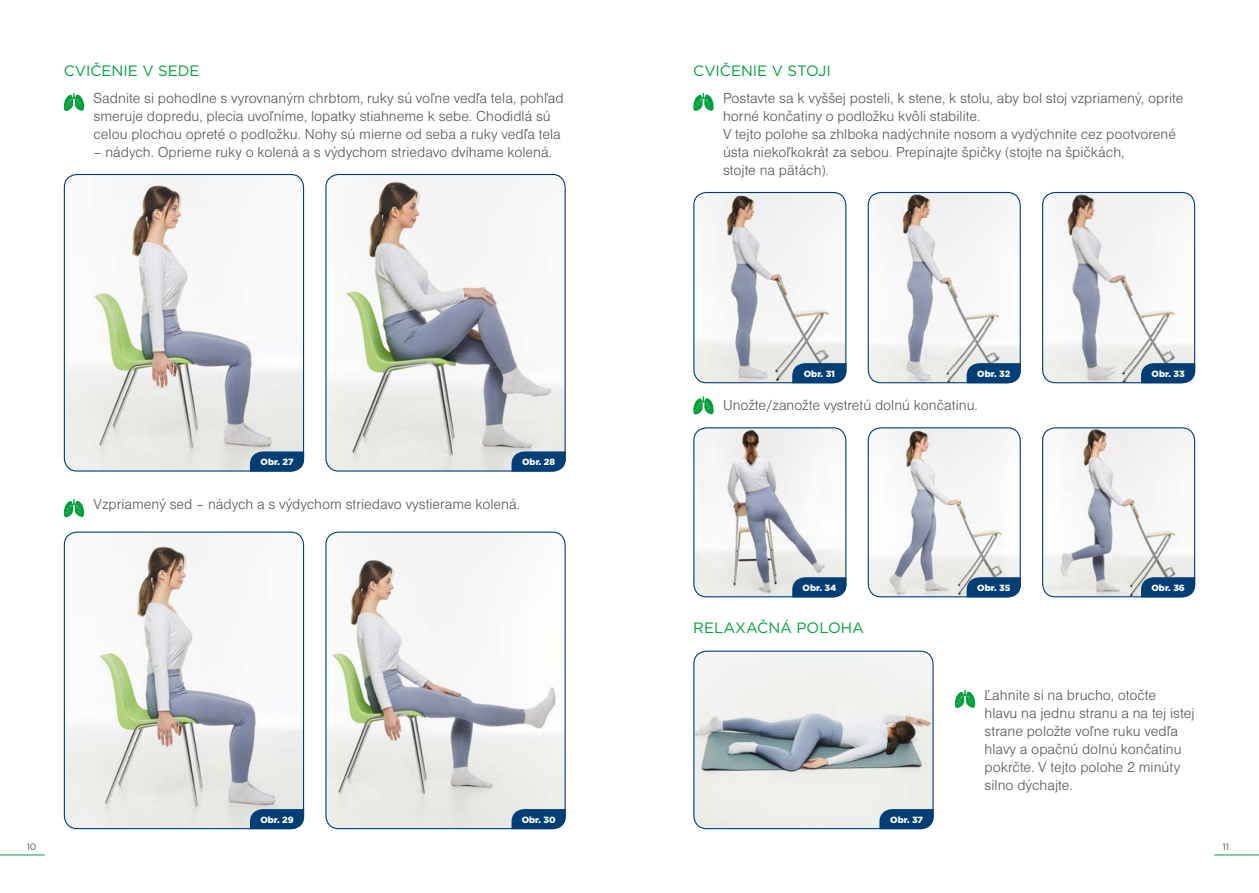
<style>
.page{position:relative;width:1259px;height:893px;background:#fff}
.page>*{position:absolute;margin:0;border:0;box-sizing:border-box;transform-origin:0 0}
.t1{font:15px/18px "Nimbus Sans DOT Ligh";color:#575756}
.t2{font:15px "Gotham";color:#00a13a}
.t3{font:9.15px "Gotham";color:#575756}
.t4{font:900 9px "Gotham";color:#fff}
</style>
<div class="page">
<svg style="left:0;top:854px;width:45px;height:2px"></svg>
<svg style="left:1214px;top:854px;width:45px;height:2px"></svg>
<img style="left:694px;top:428px;width:152px;height:169px">
<div style="left:693px;top:427px;width:153px;height:170px;border:1px solid #003e75;border-radius:13px"></div>
<img style="left:869px;top:428px;width:151px;height:169px">
<div style="left:867px;top:427px;width:153px;height:170px;border:1px solid #003e75;border-radius:13px"></div>
<img style="left:1042px;top:428px;width:152px;height:169px">
<div style="left:1042px;top:427px;width:153px;height:170px;border:1px solid #003e75;border-radius:13px"></div>
<svg style="left:792px;top:577px;width:54px;height:20px"></svg>
<svg style="left:966px;top:577px;width:54px;height:20px"></svg>
<svg style="left:1141px;top:577px;width:54px;height:20px"></svg>
<svg style="left:693px;top:396px;width:20px;height:19px"></svg>
<img style="left:694px;top:651px;width:239px;height:178px">
<div style="left:693px;top:651px;width:240px;height:178px;border:1px solid #003e75;border-radius:13px"></div>
<svg style="left:879px;top:809px;width:54px;height:20px"></svg>
<svg style="left:955px;top:690px;width:20px;height:18px"></svg>
<img style="left:694px;top:192px;width:151px;height:191px">
<div style="left:693px;top:192px;width:153px;height:191px;border:1px solid #003e75;border-radius:13px"></div>
<img style="left:869px;top:192px;width:151px;height:191px">
<div style="left:867px;top:192px;width:153px;height:191px;border:1px solid #003e75;border-radius:13px"></div>
<img style="left:1042px;top:192px;width:152px;height:191px">
<div style="left:1042px;top:192px;width:153px;height:191px;border:1px solid #003e75;border-radius:13px"></div>
<svg style="left:792px;top:363px;width:54px;height:20px"></svg>
<svg style="left:966px;top:363px;width:54px;height:20px"></svg>
<svg style="left:1141px;top:363px;width:54px;height:20px"></svg>
<svg style="left:693px;top:93px;width:20px;height:18px"></svg>
<img style="left:326px;top:174px;width:238px;height:296px">
<div style="left:325px;top:174px;width:241px;height:298px;border:1px solid #003e75;border-radius:13px"></div>
<img style="left:64px;top:174px;width:239px;height:297px">
<div style="left:64px;top:174px;width:240px;height:298px;border:1px solid #003e75;border-radius:13px"></div>
<svg style="left:250px;top:451px;width:54px;height:21px"></svg>
<svg style="left:511px;top:451px;width:55px;height:21px"></svg>
<img style="left:327px;top:533px;width:237px;height:296px">
<div style="left:325px;top:531px;width:241px;height:298px;border:1px solid #003e75;border-radius:13px"></div>
<svg style="left:511px;top:809px;width:55px;height:20px"></svg>
<img style="left:64px;top:532px;width:239px;height:297px">
<div style="left:64px;top:531px;width:240px;height:298px;border:1px solid #003e75;border-radius:13px"></div>
<svg style="left:250px;top:809px;width:54px;height:20px"></svg>
<svg style="left:64px;top:93px;width:20px;height:18px"></svg>
<svg style="left:64px;top:499px;width:20px;height:18px"></svg>
<p class="t2" style="left:64px;top:62px;width:137px">CVIČENIE V SEDE</p>
<p class="t1" style="left:94px;top:89px;width:471px">Sadnite si pohodlne s vyrovnaným chrbtom, ruky sú voľne vedľa tela, pohľad smeruje dopredu, plecia uvoľníme, lopatky stiahneme k sebe. Chodidlá sú celou plochou opreté o podložku. Nohy sú mierne od seba a ruky vedľa tela</p>
<p class="t1" style="left:94px;top:143px;width:460px">– nádych. Oprieme ruky o kolená a s výdychom striedavo dvíhame kolená.</p>
<p class="t4" style="left:261px;top:457px;width:34px">Obr. 27</p>
<p class="t4" style="left:522px;top:457px;width:35px">Obr. 28</p>
<p class="t1" style="left:94px;top:495px;width:428px">Vzpriamený sed – nádych a s výdychom striedavo vystierame kolená.</p>
<p class="t4" style="left:260px;top:814px;width:35px">Obr. 29</p>
<p class="t4" style="left:521px;top:814px;width:36px">Obr. 30</p>
<p class="t2" style="left:693px;top:62px;width:139px">CVIČENIE V STOJI</p>
<p class="t1" style="left:723px;top:89px;width:462px">Postavte sa k vyššej posteli, k stene, k stolu, aby bol stoj vzpriamený, oprite horné končatiny o podložku kvôli stabilite.<br>V tejto polohe sa zhlboka nadýchnite nosom a vydýchnite cez pootvorené ústa niekoľkokrát za sebou. Prepínajte špičky (stojte na špičkách,<br>stojte na pätách).</p>
<p class="t4" style="left:804px;top:369px;width:33px">Obr. 31</p>
<p class="t4" style="left:977px;top:369px;width:35px">Obr. 32</p>
<p class="t4" style="left:1151px;top:369px;width:35px">Obr. 33</p>
<p class="t1" style="left:723px;top:396px;width:256px">Unožte/zanožte vystretú dolnú končatinu.</p>
<p class="t4" style="left:802px;top:583px;width:35px">Obr. 34</p>
<p class="t4" style="left:977px;top:583px;width:35px">Obr. 35</p>
<p class="t4" style="left:1151px;top:583px;width:35px">Obr. 36</p>
<p class="t2" style="left:693px;top:619px;width:172px">RELAXAČNÁ POLOHA</p>
<p class="t4" style="left:890px;top:814px;width:34px">Obr. 37</p>
<p class="t1" style="left:984px;top:686px;width:211px">Ľahnite si na brucho, otočte<br>hlavu na jednu stranu a na tej istej strane položte voľne ruku vedľa hlavy a opačnú dolnú končatinu pokrčte. V tejto polohe 2 minúty silno dýchajte.</p>
<p class="t3" style="left:27px;top:842px;width:11px">10</p>
<p class="t3" style="left:1222px;top:842px;width:8px">11</p>
</div>
